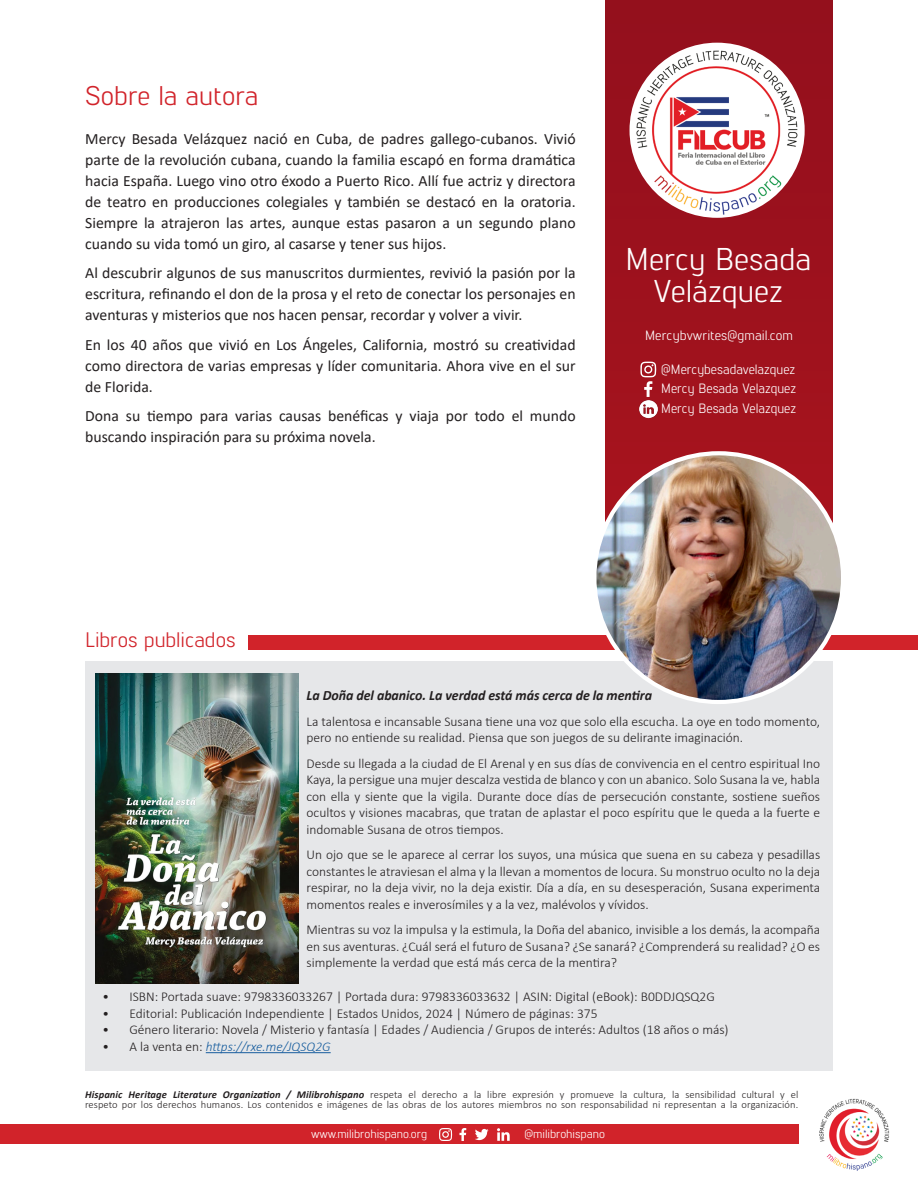
<style>
.page{position:relative;width:918px;height:1188px;background:#fff}
.page>*{position:absolute;margin:0;border:0;box-sizing:border-box;transform-origin:0 0}
.t1{font:31.5px/31.5px "Lintel";color:#fff;text-align:center}
.t2{font:27px "Lintel";color:#d1232a}
.t3{font:21px "Lintel";color:#d1232a}
.t4{font:15.75px/21px "Calibri";color:#231f20;text-align:justify}
.t5{font:italic 700 14.25px "Calibri";letter-spacing:-.005em;color:#231f20}
.t6{font:300 13.5px/16.5px "Calibri";color:#231f20;text-align:justify}
.t7{font:13.5px "Lintel";color:#fff}
.t8{font:italic 300 13.5px "Calibri";color:#175d9e}
.t9{font:12px "Lintel";color:#fff}
.t10{font:300 10.5px/10.5px "Calibri";letter-spacing:.01em;color:#231f20}
.s1{font-style:normal;color:#231f20}
.s2{font-weight:700;font-style:italic}
</style>
<div class="page">
<div style="left:0;top:1124px;width:798px;height:20px;background:#d1232a"></div>
<img style="left:818px;top:1098px;width:73px;height:73px;border-radius:37px">
<svg style="left:439px;top:1128px;width:13px;height:13px"></svg>
<svg style="left:475px;top:1129px;width:14px;height:11px"></svg>
<svg style="left:459px;top:1128px;width:7px;height:13px"></svg>
<svg style="left:497px;top:1128px;width:13px;height:13px"></svg>
<div style="left:85px;top:661px;width:748px;height:410px;background:#e6e7e9"></div>
<div style="left:248px;top:635px;width:670px;height:14px;background:#d1232a"></div>
<img style="left:95px;top:673px;width:204px;height:311px">
<div style="left:605px;top:0;width:227px;height:585px;background:#9e111d"></div>
<img style="left:594px;top:453px;width:249px;height:249px;border-radius:124px">
<img style="left:630px;top:43px;width:175px;height:175px;border-radius:88px">
<hr style="left:206px;top:1052px;width:125px;height:1px;background:#175d9e">
<svg style="left:640px;top:362px;width:16px;height:35px"></svg>
<img style="left:639px;top:400px;width:19px;height:19px">
<p class="t2" style="left:85px;top:77px;width:175px">Sobre la autora</p>
<p class="t4" style="left:85px;top:128px;width:492px">Mercy Besada Velázquez nació en Cuba, de padres gallego-cubanos. Vivió parte de la revolución cubana, cuando la familia escapó en forma dramática hacia España. Luego vino otro éxodo a Puerto Rico. Allí fue actriz y directora de teatro en producciones colegiales y también se destacó en la oratoria.<br>Siempre la atrajeron las artes, aunque estas pasaron a un segundo plano cuando su vida tomó un giro, al casarse y tener sus hijos.</p>
<p class="t4" style="left:85px;top:262px;width:492px">Al descubrir algunos de sus manuscritos durmientes, revivió la pasión por la escritura, refinando el don de la prosa y el reto de conectar los personajes en aventuras y misterios que nos hacen pensar, recordar y volver a vivir.</p>
<p class="t4" style="left:85px;top:334px;width:492px">En los 40 años que vivió en Los Ángeles, California, mostró su creatividad como directora de varias empresas y líder comunitaria. Ahora vive en el sur de Florida.</p>
<p class="t4" style="left:85px;top:405px;width:492px">Dona su tiempo para varias causas benéficas y viaja por todo el mundo buscando inspiración para su próxima novela.</p>
<p class="t1" style="left:626px;top:241px;width:187px">Mercy Besada<br>Velázquez</p>
<p class="t7" style="left:645px;top:326px;width:149px">Mercybvwrites@gmail.com</p>
<p class="t7" style="left:661px;top:360px;width:136px">@Mercybesadavelazquez</p>
<p class="t7" style="left:661px;top:379px;width:136px">Mercy Besada Velazquez</p>
<p class="t7" style="left:661px;top:399px;width:136px">Mercy Besada Velazquez</p>
<p class="t3" style="left:85px;top:625px;width:152px">Libros publicados</p>
<p class="t5" style="left:307px;top:685px;width:347px">La Doña del abanico. La verdad está más cerca de la mentira</p>
<p class="t6" style="left:307px;top:713px;width:515px">La talentosa e incansable Susana tiene una voz que solo ella escucha. La oye en todo momento, pero no entiende su realidad. Piensa que son juegos de su delirante imaginación.</p>
<p class="t6" style="left:307px;top:755px;width:515px">Desde su llegada a la ciudad de El Arenal y en sus días de convivencia en el centro espiritual Ino Kaya, la persigue una mujer descalza vestida de blanco y con un abanico. Solo Susana la ve, habla con ella y siente que la vigila. Durante doce días de persecución constante, sostiene sueños ocultos y visiones macabras, que tratan de aplastar el poco espíritu que le queda a la fuerte e indomable Susana de otros tiempos.</p>
<p class="t6" style="left:307px;top:846px;width:515px">Un ojo que se le aparece al cerrar los suyos, una música que suena en su cabeza y pesadillas constantes le atraviesan el alma y la llevan a momentos de locura. Su monstruo oculto no la deja respirar, no la deja vivir, no la deja existir. Día a día, en su desesperación, Susana experimenta momentos reales e inverosímiles y a la vez, malévolos y vívidos.</p>
<p class="t6" style="left:307px;top:921px;width:515px">Mientras su voz la impulsa y la estimula, la Doña del abanico, invisible a los demás, la acompaña en sus aventuras. ¿Cuál será el futuro de Susana? ¿Se sanará? ¿Comprenderá su realidad? ¿O es simplemente la verdad que está más cerca de la mentira?</p>
<p class="t6" style="left:102px;top:989px;width:614px">• ISBN: Portada suave: 9798336033267 | Portada dura: 9798336033632 | ASIN: Digital (eBook): B0DDJQSQ2G</p>
<p class="t6" style="left:102px;top:1005px;width:497px">• Editorial: Publicación Independiente | Estados Unidos, 2024 | Número de páginas: 375</p>
<p class="t6" style="left:102px;top:1022px;width:628px">• Género literario: Novela / Misterio y fantasía | Edades / Audiencia / Grupos de interés: Adultos (18 años o más)</p>
<p class="t8" style="left:102px;top:1038px;width:230px"><span class="s1">• A la venta en:</span> https://rxe.me/JQSQ2G</p>
<p class="t10" style="left:85px;top:1089px;width:715px"><span class="s2">Hispanic Heritage Literature Organization / Milibrohispano</span> respeta el derecho a la libre expresión y promueve la cultura, la sensibilidad cultural y el respeto por los derechos humanos. Los contenidos e imágenes de las obras de los autores miembros no son responsabilidad ni representan a la organización.</p>
<p class="t9" style="left:311px;top:1126px;width:118px">www.milibrohispano.org</p>
<p class="t9" style="left:524px;top:1126px;width:82px">@milibrohispano</p>
</div>
